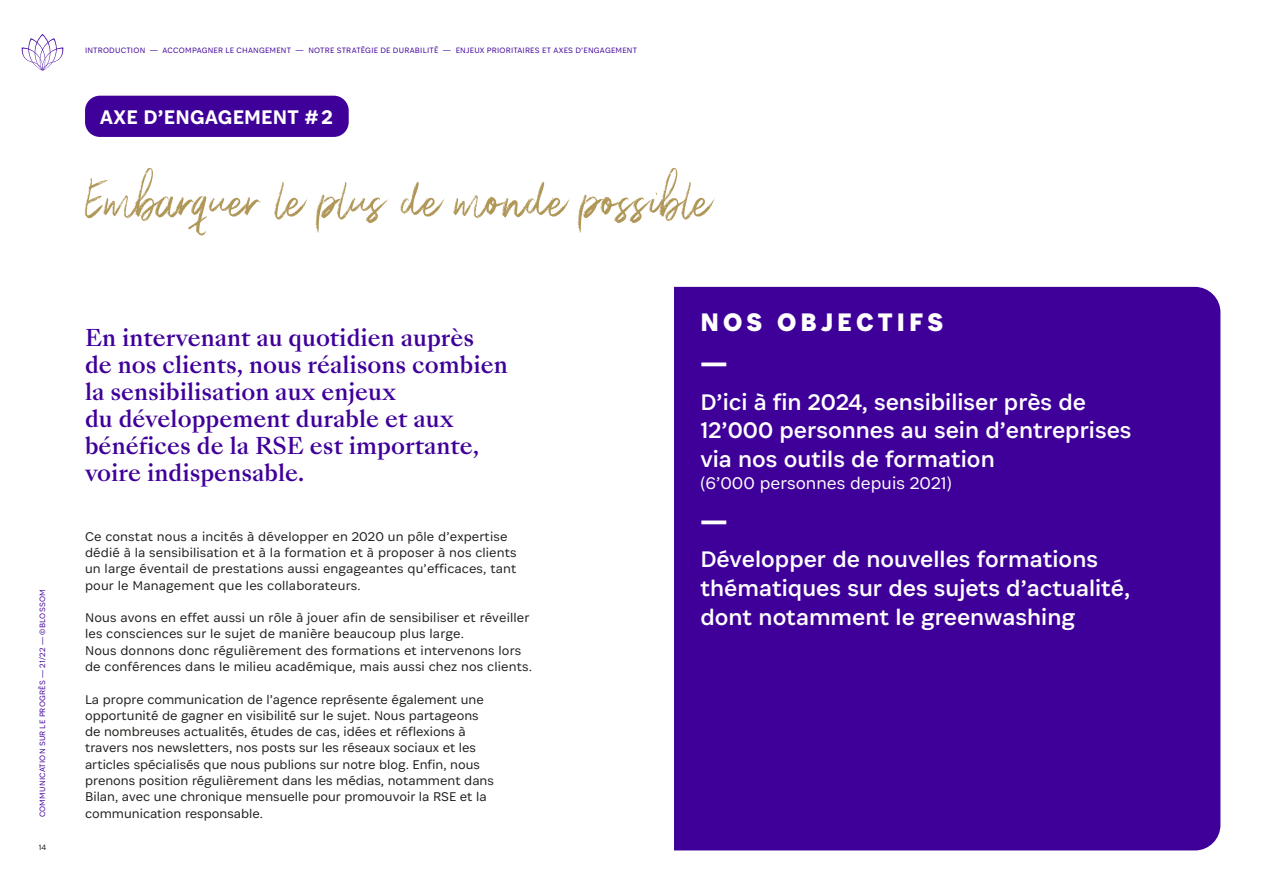
<style>
.page{position:relative;width:1263px;height:893px;background:#fff}
.page>*{position:absolute;margin:0;border:0;box-sizing:border-box;transform-origin:0 0}
.t1{font:51px "PS Coastline Regular";color:#b09758}
.t2{font:700 27px/41px "Associate Sans";letter-spacing:.15em;color:#fff}
.t3{font:24px/28.8px "Associate Sans";color:#fff}
.t4{font:500 22.5px/27px "Sang Bleu Kingdom";color:#3f0099}
.t5{font:500 21px "Associate Sans";letter-spacing:.01em;color:#fff}
.t6{font:300 18px "Associate Sans";color:#fff}
.t7{font:300 13.5px/16.4px "Associate Sans";letter-spacing:.005em;color:#1d1d1b}
.t8{font:300 8.25px "Associate Sans";letter-spacing:.025em;color:#3f0099}
.t9{font:300 8.25px "Associate Sans";color:#1d1d1b}
</style>
<div class="page">
<svg style="left:22px;top:34px;width:41px;height:37px"></svg>
<div style="left:674px;top:287px;width:546px;height:563px;background:#3f0099"></div>
<div style="left:85px;top:96px;width:264px;height:41px;background:#3f0099;border-radius:15px"></div>
<p class="t8" style="left:37px;top:817px;width:230px;rotate:-90deg">COMMUNICATION SUR LE PROGRÈS — 21/22 — ©BLOSSOM</p>
<p class="t9" style="left:39px;top:843px;width:9px">14</p>
<p class="t8" style="left:85px;top:45px;width:553px">INTRODUCTION — ACCOMPAGNER LE CHANGEMENT — NOTRE STRATÉGIE DE DURABILITÉ — ENJEUX PRIORITAIRES ET AXES D’ENGAGEMENT</p>
<h3 class="t5" style="left:100px;top:104px;width:234px">AXE D’ENGAGEMENT #2</h3>
<h1 class="t1" style="left:86px;top:167px;width:627px">Embarquer le plus de monde possible</h1>
<h3 class="t4" style="left:85px;top:325px;width:424px">En intervenant au quotidien auprès<br>de nos clients, nous réalisons combien la sensibilisation aux enjeux<br>du développement durable et aux bénéfices de la RSE est importante, voire indispensable.</h3>
<p class="t7" style="left:85px;top:528px;width:433px">Ce constat nous a incités à développer en 2020 un pôle d’expertise dédié à la sensibilisation et à la formation et à proposer à nos clients un large éventail de prestations aussi engageantes qu’efficaces, tant pour le Management que les collaborateurs.</p>
<p class="t7" style="left:85px;top:609px;width:448px">Nous avons en effet aussi un rôle à jouer afin de sensibiliser et réveiller les consciences sur le sujet de manière beaucoup plus large.<br>Nous donnons donc régulièrement des formations et intervenons lors de conférences dans le milieu académique, mais aussi chez nos clients.</p>
<p class="t7" style="left:85px;top:691px;width:410px">La propre communication de l’agence représente également une opportunité de gagner en visibilité sur le sujet. Nous partageons de nombreuses actualités, études de cas, idées et réflexions à travers nos newsletters, nos posts sur les réseaux sociaux et les articles spécialisés que nous publions sur notre blog. Enfin, nous prenons position régulièrement dans les médias, notamment dans Bilan, avec une chronique mensuelle pour promouvoir la RSE et la communication responsable.</p>
<h2 class="t2" style="left:700px;top:301px;width:244px">NOS OBJECTIFS —</h2>
<h3 class="t3" style="left:700px;top:387px;width:433px">D’ici à fin 2024, sensibiliser près de<br>12’000 personnes au sein d’entreprises via nos outils de formation</h3>
<h3 class="t6" style="left:700px;top:472px;width:253px">(6’000 personnes depuis 2021)</h3>
<h2 class="t2" style="left:700px;top:500px;width:28px">—</h2>
<h3 class="t3" style="left:700px;top:544px;width:431px">Développer de nouvelles formations thématiques sur des sujets d’actualité, dont notamment le greenwashing</h3>
</div>
